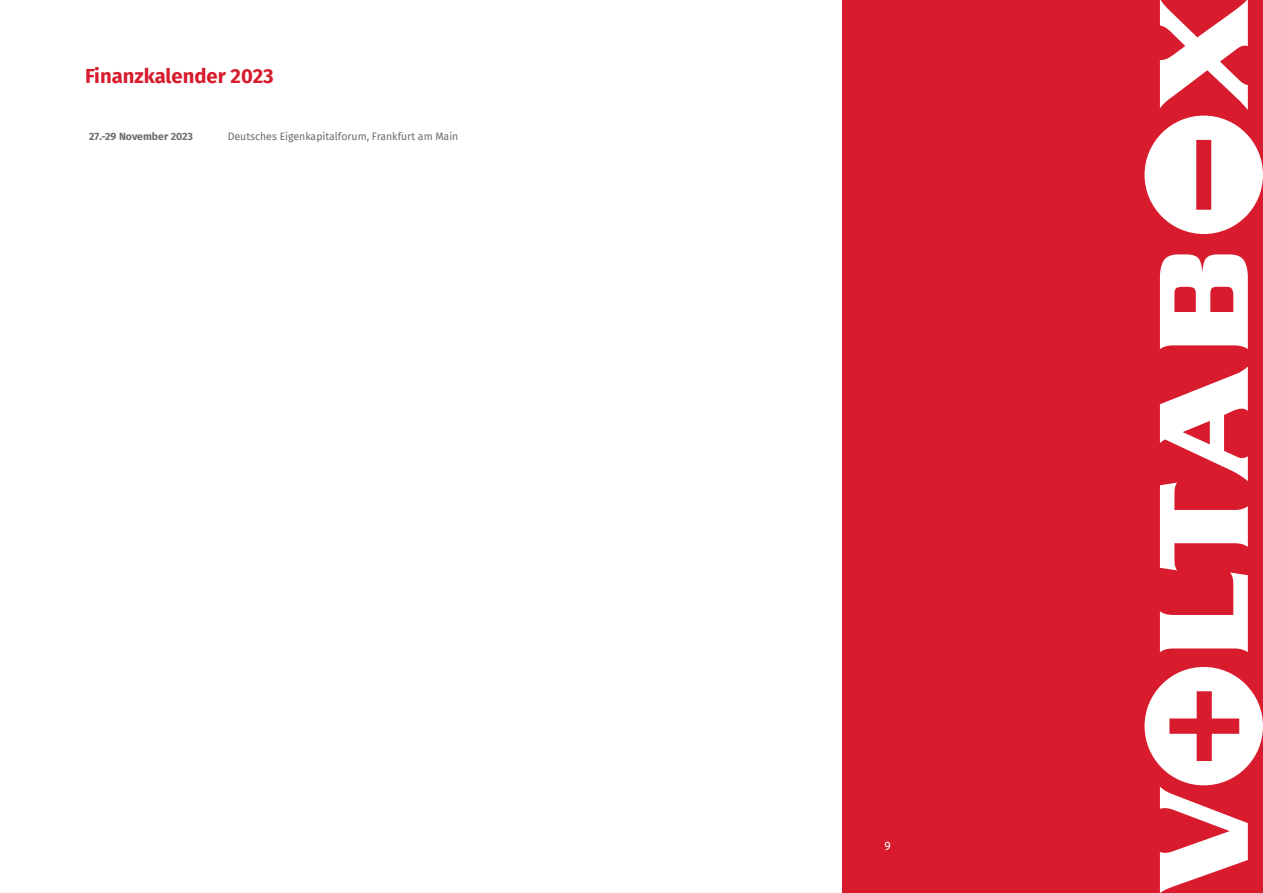
<style>
.page{position:relative;width:1263px;height:893px;background:#fff}
.page>*{position:absolute;margin:0;border:0;box-sizing:border-box;transform-origin:0 0}
.t1{font:700 20.25px "Fira Sans";color:#d81c2d}
.t2{font:12px "Fira Sans";color:#fff}
.t3{font:10.5px "Fira Sans";color:#6c6d70}
.t4{font:700 10.5px "Fira Sans";letter-spacing:-.005em;color:#6c6d70}
</style>
<div class="page">
<div style="left:842px;top:0;width:421px;height:893px;background:#d81c2d"></div>
<svg style="left:1160px;top:366px;width:88px;height:286px"></svg>
<svg style="left:1160px;top:254px;width:88px;height:95px"></svg>
<svg style="left:1160px;top:0;width:88px;height:110px"></svg>
<svg style="left:1144px;top:667px;width:119px;height:226px"></svg>
<svg style="left:1144px;top:116px;width:119px;height:118px"></svg>
<h1 class="t1" style="left:85px;top:59px;width:190px">Finanzkalender 2023</h1>
<p class="t4" style="left:89px;top:128px;width:105px">27.-29 November 2023</p>
<p class="t3" style="left:228px;top:129px;width:232px">Deutsches Eigenkapitalforum, Frankfurt am Main</p>
<p class="t2" style="left:884px;top:837px;width:8px">9</p>
</div>
